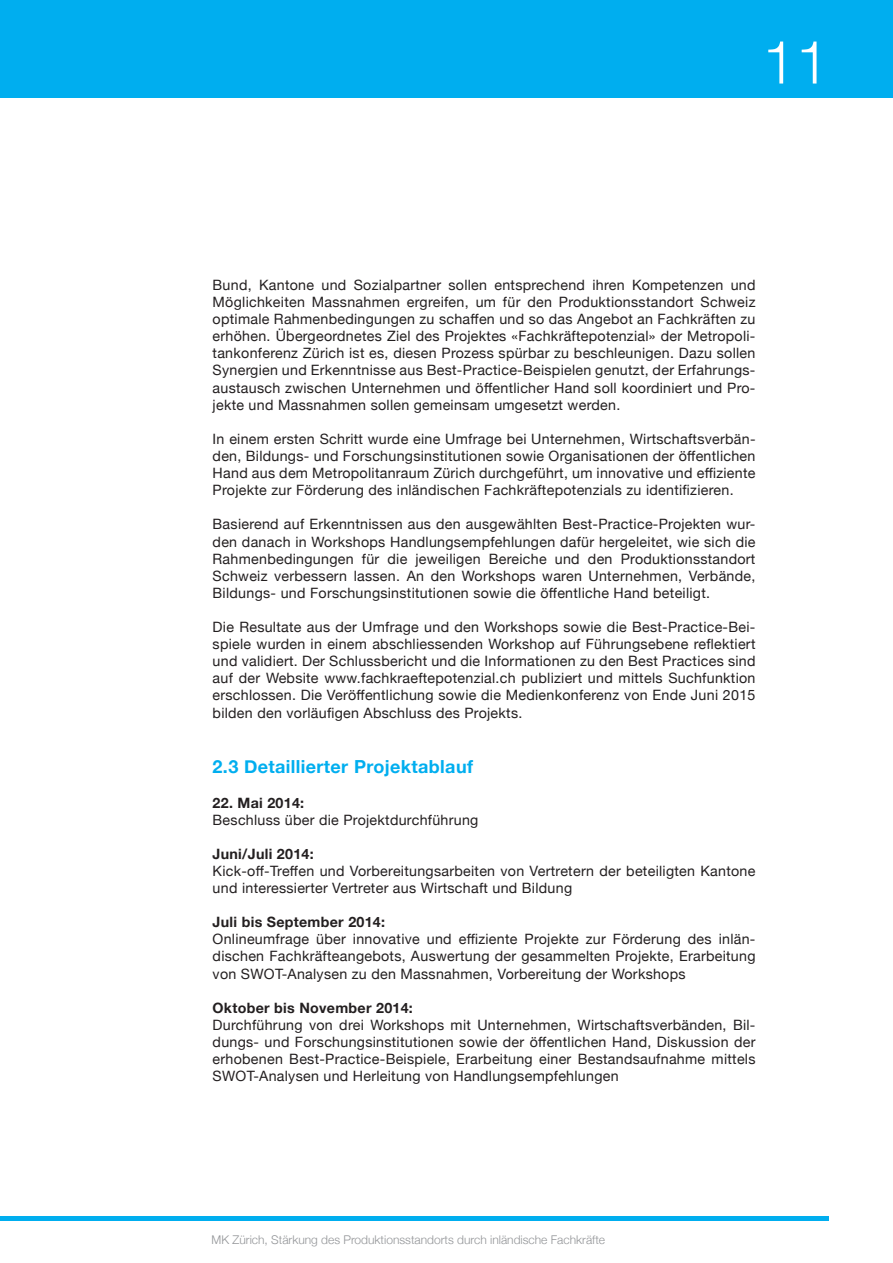
<style>
.page{position:relative;width:893px;height:1263px;background:#fff}
.page>*{position:absolute;margin:0;border:0;box-sizing:border-box;transform-origin:0 0}
.t1{font:300 60px "Helvetica Neue";color:#fff}
.t2{font:700 18px "Helvetica Neue";letter-spacing:.02em;color:#00aeef}
.t3{font:14.25px/17.1px "Helvetica Neue";letter-spacing:.02em;color:#231f20;text-align:justify}
.t4{font:700 14.25px "Helvetica Neue";letter-spacing:.02em;color:#231f20}
.t5{font:300 12px "Helvetica Neue";color:#939598}
</style>
<div class="page">
<div style="left:0;top:0;width:893px;height:97px;background:#00aeef"></div>
<hr style="left:0;top:1216px;width:829px;height:4px;background:#00aeef">
<h1 class="t1" style="left:762px;top:14px;width:68px">11</h1>
<p class="t3" style="left:213px;top:277px;width:544px">Bund, Kantone und Sozialpartner sollen entsprechend ihren Kompetenzen und Möglichkeiten Massnahmen ergreifen, um für den Produktionsstandort Schweiz optimale Rahmenbedingungen zu schaffen und so das Angebot an Fachkräften zu erhöhen. Übergeordnetes Ziel des Projektes «Fachkräftepotenzial» der Metropoli&shy;tankonferenz Zürich ist es, diesen Prozess spürbar zu beschleunigen. Dazu sollen Synergien und Erkenntnisse aus Best-Practice-Beispielen genutzt, der Erfahrungs&shy;austausch zwischen Unternehmen und öffentlicher Hand soll koordiniert und Pro&shy;jekte und Massnahmen sollen gemeinsam umgesetzt werden.</p>
<p class="t3" style="left:213px;top:431px;width:544px">In einem ersten Schritt wurde eine Umfrage bei Unternehmen, Wirtschaftsverbän&shy;den, Bildungs- und Forschungsinstitutionen sowie Organisationen der öffentlichen Hand aus dem Metropolitanraum Zürich durchgeführt, um innovative und effiziente Projekte zur Förderung des inländischen Fachkräftepotenzials zu identifizieren.</p>
<p class="t3" style="left:213px;top:517px;width:544px">Basierend auf Erkenntnissen aus den ausgewählten Best-Practice-Projekten wur&shy;den danach in Workshops Handlungsempfehlungen dafür hergeleitet, wie sich die Rahmenbedingungen für die jeweiligen Bereiche und den Produktionsstandort Schweiz verbessern lassen. An den Workshops waren Unternehmen, Verbände, Bildungs- und Forschungsinstitutionen sowie die öffentliche Hand beteiligt.</p>
<p class="t3" style="left:213px;top:619px;width:544px">Die Resultate aus der Umfrage und den Workshops sowie die Best-Practice-Bei&shy;spiele wurden in einem abschliessenden Workshop auf Führungsebene reflektiert und validiert. Der Schlussbericht und die Informationen zu den Best Practices sind auf der Website www.fachkraeftepotenzial.ch publiziert und mittels Suchfunktion erschlossen. Die Veröffentlichung sowie die Medienkonferenz von Ende Juni 2015 bilden den vorläufigen Abschluss des Projekts.</p>
<p class="t2" style="left:213px;top:753px;width:262px">2.3 Detaillierter Projektablauf</p>
<p class="t4" style="left:213px;top:791px;width:93px">22. Mai 2014:</p>
<p class="t3" style="left:213px;top:812px;width:267px">Beschluss über die Projektdurchführung</p>
<p class="t4" style="left:213px;top:842px;width:103px">Juni/Juli 2014:</p>
<p class="t3" style="left:213px;top:863px;width:544px">Kick-off-Treffen und Vorbereitungsarbeiten von Vertretern der beteiligten Kantone und interessierter Vertreter aus Wirtschaft und Bildung</p>
<p class="t4" style="left:213px;top:911px;width:174px">Juli bis September 2014:</p>
<p class="t3" style="left:213px;top:931px;width:544px">Onlineumfrage über innovative und effiziente Projekte zur Förderung des inlän&shy;dischen Fachkräfteangebots, Auswertung der gesammelten Projekte, Erarbeitung von SWOT-Analysen zu den Massnahmen, Vorbereitung der Workshops</p>
<p class="t4" style="left:213px;top:996px;width:202px">Oktober bis November 2014:</p>
<p class="t3" style="left:213px;top:1017px;width:544px">Durchführung von drei Workshops mit Unternehmen, Wirtschaftsverbänden, Bil&shy;dungs- und Forschungsinstitutionen sowie der öffentlichen Hand, Diskussion der erhobenen Best-Practice-Beispiele, Erarbeitung einer Bestandsaufnahme mittels SWOT-Analysen und Herleitung von Handlungsempfehlungen</p>
<p class="t5" style="left:212px;top:1230px;width:395px">MK Zürich, Stärkung des Produktionsstandorts durch inländische Fachkräfte</p>
</div>
